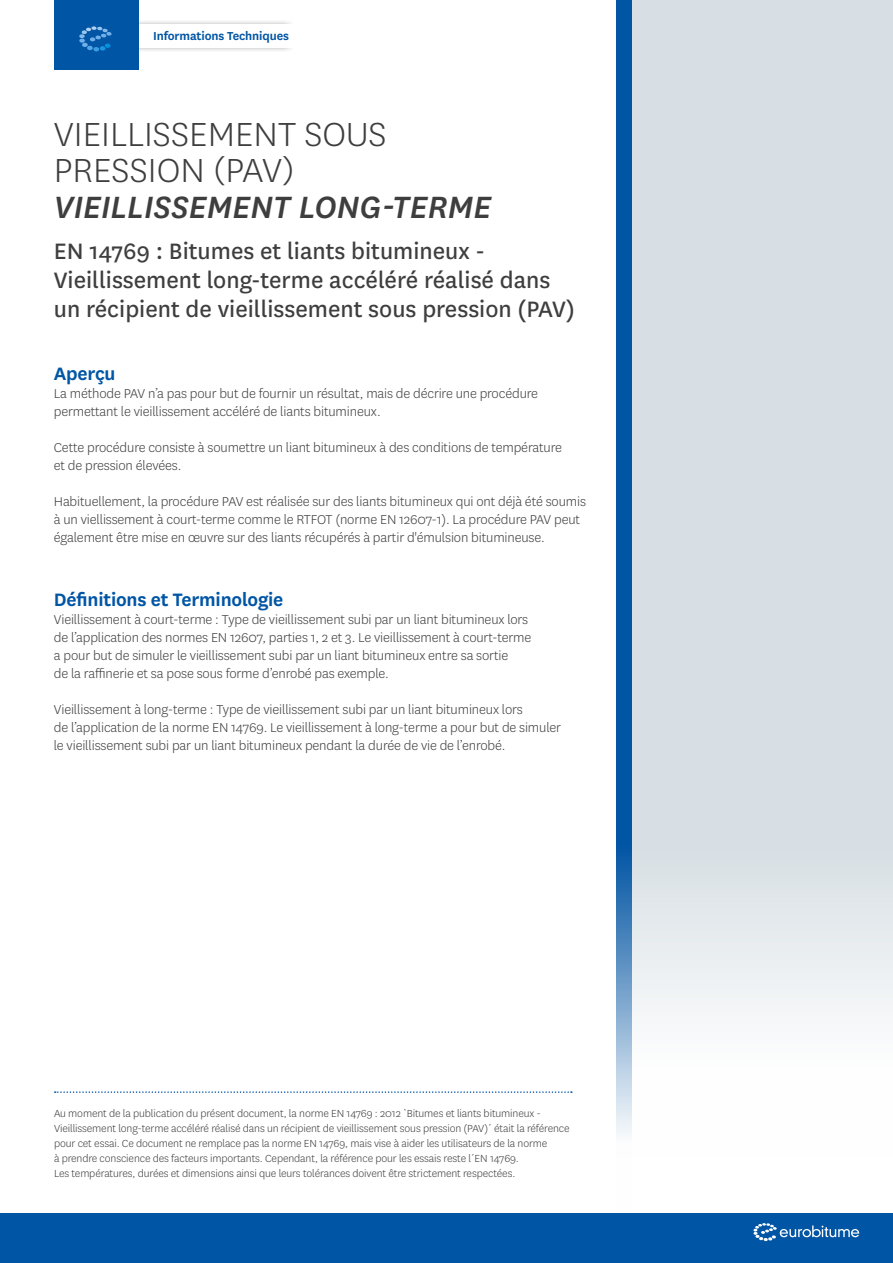
<style>
.page{position:relative;width:893px;height:1263px;background:#fff}
.page>*{position:absolute;margin:0;border:0;box-sizing:border-box;transform-origin:0 0}
.t1{font:300 39px/36px "National";color:#3e3e3f}
.t2{font:italic 500 36px "National";color:#3e3e3f}
.t3{font:26.1px/28.8px "National";color:#3e3e3f}
.t4{font:600 21px "National";letter-spacing:-.01em;color:#0155a5}
.t5{font:300 15px/18px "National";letter-spacing:-.01em;color:#3e3e3f}
.t6{font:600 13.5px "National";letter-spacing:-.01em;color:#0155a5}
.t7{font:300 12px/15px "National";letter-spacing:-.01em;color:#3e3e3f}
</style>
<div class="page">
<div style="left:119px;top:19px;width:198px;height:33px;background:#231f20;opacity:.3"></div>
<div style="left:124px;top:24px;width:189px;height:24px;background:#fff"></div>
<div style="left:283px;top:0;width:152px;height:70px;background:#fff"></div>
<div style="left:54px;top:0;width:84px;height:70px;background:#0155a5"></div>
<svg style="left:79px;top:26px;width:33px;height:25px"></svg>
<div style="left:0;top:1213px;width:893px;height:50px;background:#0155a5"></div>
<svg style="left:753px;top:1223px;width:106px;height:18px"></svg>
<svg style="left:632px;top:0;width:261px;height:1017px;background:#d9e0e5"></svg>
<svg style="left:617px;top:0;width:15px;height:1135px;background:#1f68af"></svg>
<svg style="left:55px;top:1091px;width:517px;height:2px"></svg>
<p class="t6" style="left:153px;top:27px;width:137px">Informations Techniques</p>
<h1 class="t1" style="left:54px;top:115px;width:334px">VIEILLISSEMENT SOUS<br>PRESSION (PAV)</h1>
<h2 class="t2" style="left:54px;top:183px;width:439px">VIEILLISSEMENT LONG-TERME</h2>
<h3 class="t3" style="left:54px;top:236px;width:522px">EN 14769 : Bitumes et liants bitumineux -<br>Vieillissement long-terme accéléré réalisé dans un récipient de vieillissement sous pression (PAV)</h3>
<h3 class="t4" style="left:54px;top:359px;width:63px">Aperçu</h3>
<p class="t5" style="left:54px;top:384px;width:486px">La méthode PAV n’a pas pour but de fournir un résultat, mais de décrire une procédure permettant le vieillissement accéléré de liants bitumineux.</p>
<p class="t5" style="left:54px;top:438px;width:510px">Cette procédure consiste à soumettre un liant bitumineux à des conditions de température et de pression élevées.</p>
<p class="t5" style="left:54px;top:492px;width:534px">Habituellement, la procédure PAV est réalisée sur des liants bitumineux qui ont déjà été soumis à un viellissement à court-terme comme le RTFOT (norme EN 12607-1). La procédure PAV peut également être mise en œuvre sur des liants récupérés à partir d'émulsion bitumineuse.</p>
<h3 class="t4" style="left:54px;top:584px;width:231px">Définitions et Terminologie</h3>
<p class="t5" style="left:54px;top:609px;width:479px">Vieillissement à court-terme : Type de vieillissement subi par un liant bitumineux lors de l’application des normes EN 12607, parties 1, 2 et 3. Le vieillissement à court-terme a pour but de simuler le vieillissement subi par un liant bitumineux entre sa sortie<br>de la raffinerie et sa pose sous forme d’enrobé pas exemple.</p>
<p class="t5" style="left:54px;top:699px;width:509px">Vieillissement à long-terme : Type de vieillissement subi par un liant bitumineux lors<br>de l’application de la norme EN 14769. Le vieillissement à long-terme a pour but de simuler le vieillissement subi par un liant bitumineux pendant la durée de vie de l’enrobé.</p>
<p class="t7" style="left:54px;top:1105px;width:517px">Au moment de la publication du présent document, la norme EN 14769 : 2012 `Bitumes et liants bitumineux - Vieillissement long-terme accéléré réalisé dans un récipient de vieillissement sous pression (PAV)´ était la référence pour cet essai. Ce document ne remplace pas la norme EN 14769, mais vise à aider les utilisateurs de la norme<br>à prendre conscience des facteurs importants. Cependant, la référence pour les essais reste l´EN 14769.<br>Les températures, durées et dimensions ainsi que leurs tolérances doivent être strictement respectées.</p>
</div>
